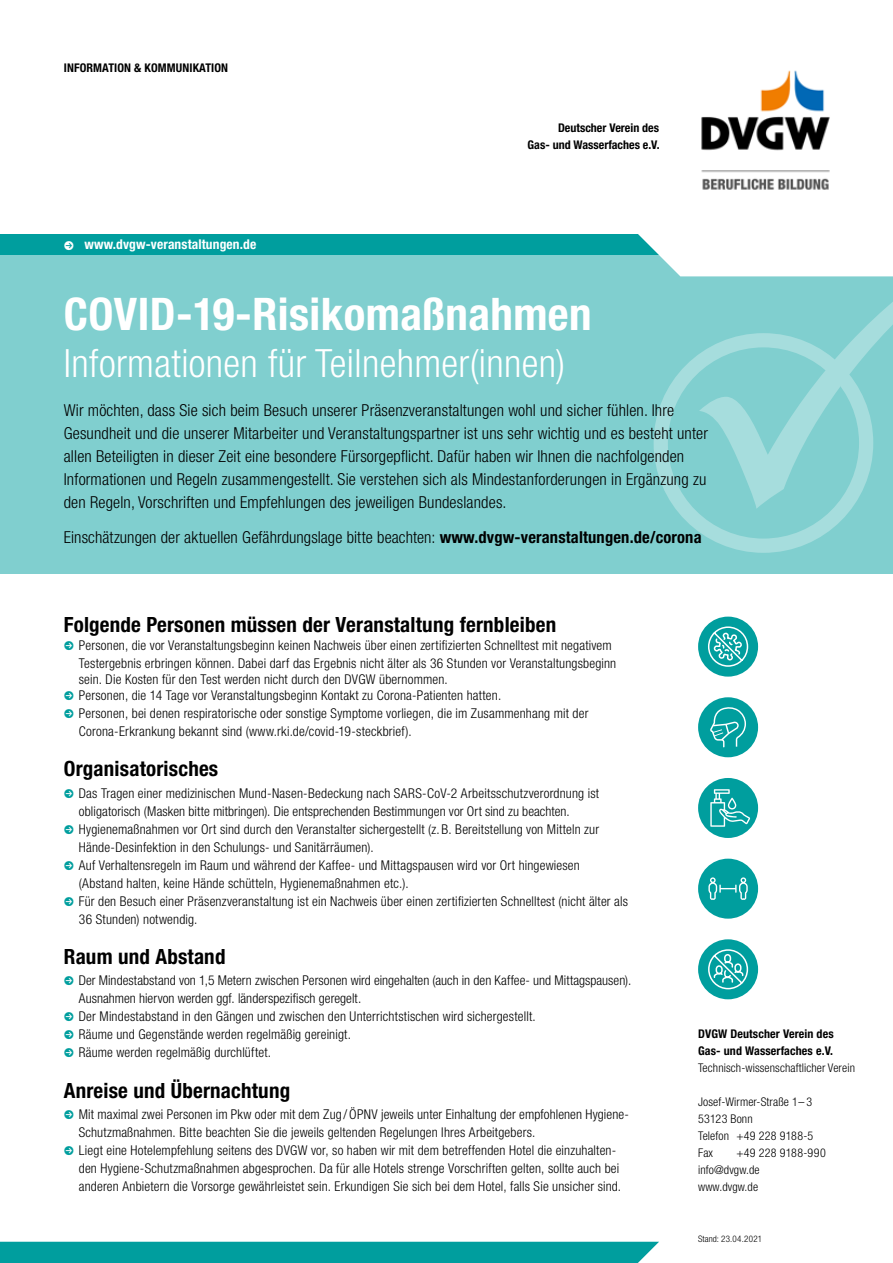
<style>
.page{position:relative;width:893px;height:1263px;background:#fff}
.page>*{position:absolute;margin:0;border:0;box-sizing:border-box;transform-origin:0 0}
.t1{font:700 condensed 45px "Helvetica Neue LT Pro";letter-spacing:.01em;color:#fff}
.t2{font:300 condensed 39px "Helvetica Neue LT Pro";letter-spacing:.01em;color:#fff}
.t3{font:700 condensed 21px "Helvetica Neue LT Pro";letter-spacing:.01em;color:#000}
.t4{font:300 condensed 16.5px/23.1px "Helvetica Neue LT Pro";letter-spacing:.01em;color:#000}
.t5{font:300 condensed 13.5px/18px "Helvetica Neue LT Pro";letter-spacing:.015em;color:#000}
.t6{font:700 condensed 13.5px "Helvetica Neue LT Pro";letter-spacing:.01em;color:#fff}
.t7{font:300 condensed 12px/17px "Helvetica Neue LT Pro";letter-spacing:.01em;color:#000}
.t8{font:700 condensed 12px/17px "Helvetica Neue LT Pro";letter-spacing:.01em;color:#000}
.t9{font:300 condensed 9px "Helvetica Neue LT Pro";letter-spacing:.03em;color:#000}
.s1{font-weight:700}
</style>
<div class="page">
<div style="left:698px;top:697px;width:60px;height:60px;background:#009e9e;border-radius:50%"></div>
<svg style="left:710px;top:707px;width:36px;height:40px"></svg>
<div style="left:698px;top:859px;width:60px;height:60px;background:#009e9e;border-radius:50%"></div>
<svg style="left:708px;top:877px;width:40px;height:23px"></svg>
<div style="left:698px;top:778px;width:60px;height:60px;background:#009e9e;border-radius:50%"></div>
<svg style="left:710px;top:789px;width:40px;height:38px"></svg>
<div style="left:698px;top:617px;width:60px;height:60px;background:#009e9e;border-radius:50%"></div>
<svg style="left:708px;top:626px;width:41px;height:41px"></svg>
<div style="left:698px;top:939px;width:60px;height:60px;background:#009e9e;border-radius:50%"></div>
<svg style="left:708px;top:949px;width:41px;height:41px"></svg>
<img style="left:701px;top:70px;width:129px;height:120px">
<div style="left:0;top:234px;width:893px;height:21px;background:#009e9e"></div>
<div style="left:0;top:255px;width:893px;height:319px;background:#80cfcf"></div>
<svg style="left:638px;top:234px;width:255px;height:42px"></svg>
<div style="left:0;top:1242px;width:659px;height:21px;background:#009e9e"></div>
<svg style="left:699px;top:260px;width:194px;height:249px"></svg>
<div style="left:654px;top:333px;width:219px;height:220px;border:14px solid #a6dddd;border-radius:50%"></div>
<p class="t8" style="left:64px;top:59px;width:166px">INFORMATION &amp; KOMMUNIKATION</p>
<p class="t6" style="left:84px;top:236px;width:173px">www.dvgw-veranstaltungen.de</p>
<p class="t8" style="left:528px;top:119px;width:133px;text-align:right">Deutscher Verein des<br>Gas- und Wasserfaches e.V.</p>
<h1 class="t1" style="left:64px;top:287px;width:529px">COVID-19-Risikomaßnahmen</h1>
<h2 class="t2" style="left:64px;top:340px;width:503px">Informationen für Teilnehmer(innen)</h2>
<p class="t4" style="left:64px;top:398px;width:646px">Wir möchten, dass Sie sich beim Besuch unserer Präsenzveranstaltungen wohl und sicher fühlen. Ihre Gesundheit und die unserer Mitarbeiter und Veranstaltungspartner ist uns sehr wichtig und es besteht unter allen Beteiligten in dieser Zeit eine besondere Fürsorgepflicht. Dafür haben wir Ihnen die nachfolgenden Informationen und Regeln zusammengestellt. Sie verstehen sich als Mindestanforderungen in Ergänzung zu den Regeln, Vorschriften und Empfehlungen des jeweiligen Bundeslandes.</p>
<p class="t4" style="left:64px;top:525px;width:639px">Einschätzungen der aktuellen Gefährdungslage bitte beachten: <span class="s1">www.dvgw-veranstaltungen.de/corona</span></p>
<h3 class="t3" style="left:64px;top:611px;width:494px">Folgende Personen müssen der Veranstaltung fernbleiben</h3>
<p class="t5" style="left:79px;top:636px;width:539px">Personen, die vor Veranstaltungsbeginn keinen Nachweis über einen zertifizierten Schnelltest mit negativem<br>Testergebnis erbringen können. Dabei darf das Ergebnis nicht älter als 36 Stunden vor Veranstaltungsbeginn</p>
<p class="t5" style="left:79px;top:671px;width:424px;line-height:16.2px">sein. Die Kosten für den Test werden nicht durch den DVGW übernommen.<br>Personen, die 14 Tage vor Veranstaltungsbeginn Kontakt zu Corona-Patienten hatten.</p>
<p class="t5" style="left:79px;top:704px;width:511px">Personen, bei denen respiratorische oder sonstige Symptome vorliegen, die im Zusammenhang mit der<br>Corona-Erkrankung bekannt sind (www.rki.de/covid-19-steckbrief).</p>
<h3 class="t3" style="left:64px;top:756px;width:156px">Organisatorisches</h3>
<p class="t5" style="left:79px;top:784px;width:551px">Das Tragen einer medizinischen Mund-Nasen-Bedeckung nach SARS-CoV-2 Arbeitsschutzverordnung ist obligatorisch (Masken bitte mitbringen). Die entsprechenden Bestimmungen vor Ort sind zu beachten.<br>Hygienemaßnahmen vor Ort sind durch den Veranstalter sichergestellt (z. B. Bereitstellung von Mitteln zur Hände-Desinfektion in den Schulungs- und Sanitärräumen).<br>Auf Verhaltensregeln im Raum und während der Kaffee- und Mittagspausen wird vor Ort hingewiesen<br>(Abstand halten, keine Hände schütteln, Hygienemaßnahmen etc.).<br>Für den Besuch einer Präsenzveranstaltung ist ein Nachweis über einen zertifizierten Schnelltest (nicht älter als 36 Stunden) notwendig.</p>
<h3 class="t3" style="left:64px;top:944px;width:163px">Raum und Abstand</h3>
<p class="t5" style="left:79px;top:971px;width:554px">Der Mindestabstand von 1,5 Metern zwischen Personen wird eingehalten (auch in den Kaffee- und Mittagspausen).<br>Ausnahmen hiervon werden ggf. länderspezifisch geregelt.<br>Der Mindestabstand in den Gängen und zwischen den Unterrichtstischen wird sichergestellt.<br>Räume und Gegenstände werden regelmäßig gereinigt.<br>Räume werden regelmäßig durchlüftet.</p>
<h3 class="t3" style="left:64px;top:1077px;width:228px">Anreise und Übernachtung</h3>
<p class="t5" style="left:79px;top:1105px;width:552px">Mit maximal zwei Personen im Pkw oder mit dem Zug /ÖPNV jeweils unter Einhaltung der empfohlenen Hygiene-Schutzmaßnahmen. Bitte beachten Sie die jeweils geltenden Regelungen Ihres Arbeitgebers.<br>Liegt eine Hotelempfehlung seitens des DVGW vor, so haben wir mit dem betreffenden Hotel die einzuhalten&shy;den Hygiene-Schutzmaßnahmen abgesprochen. Da für alle Hotels strenge Vorschriften gelten, sollte auch bei anderen Anbietern die Vorsorge gewährleistet sein. Erkundigen Sie sich bei dem Hotel, falls Sie unsicher sind.</p>
<p class="t8" style="left:698px;top:1025px;width:137px">DVGW Deutscher Verein des<br>Gas- und Wasserfaches e.V.</p>
<p class="t7" style="left:698px;top:1059px;width:158px">Technisch-wissenschaftlicher Verein</p>
<p class="t7" style="left:698px;top:1093px;width:117px">Josef-Wirmer-Straße 1– 3<br>53123 Bonn<br>Telefon +49 228 9188-5<br>Fax</p>
<p class="t7" style="left:698px;top:1144px;width:129px;text-indent:38px">+49 228 9188-990 info@dvgw.de<br>www.dvgw.de</p>
<p class="t9" style="left:698px;top:1233px;width:66px">Stand: 23.04.2021</p>
</div>
